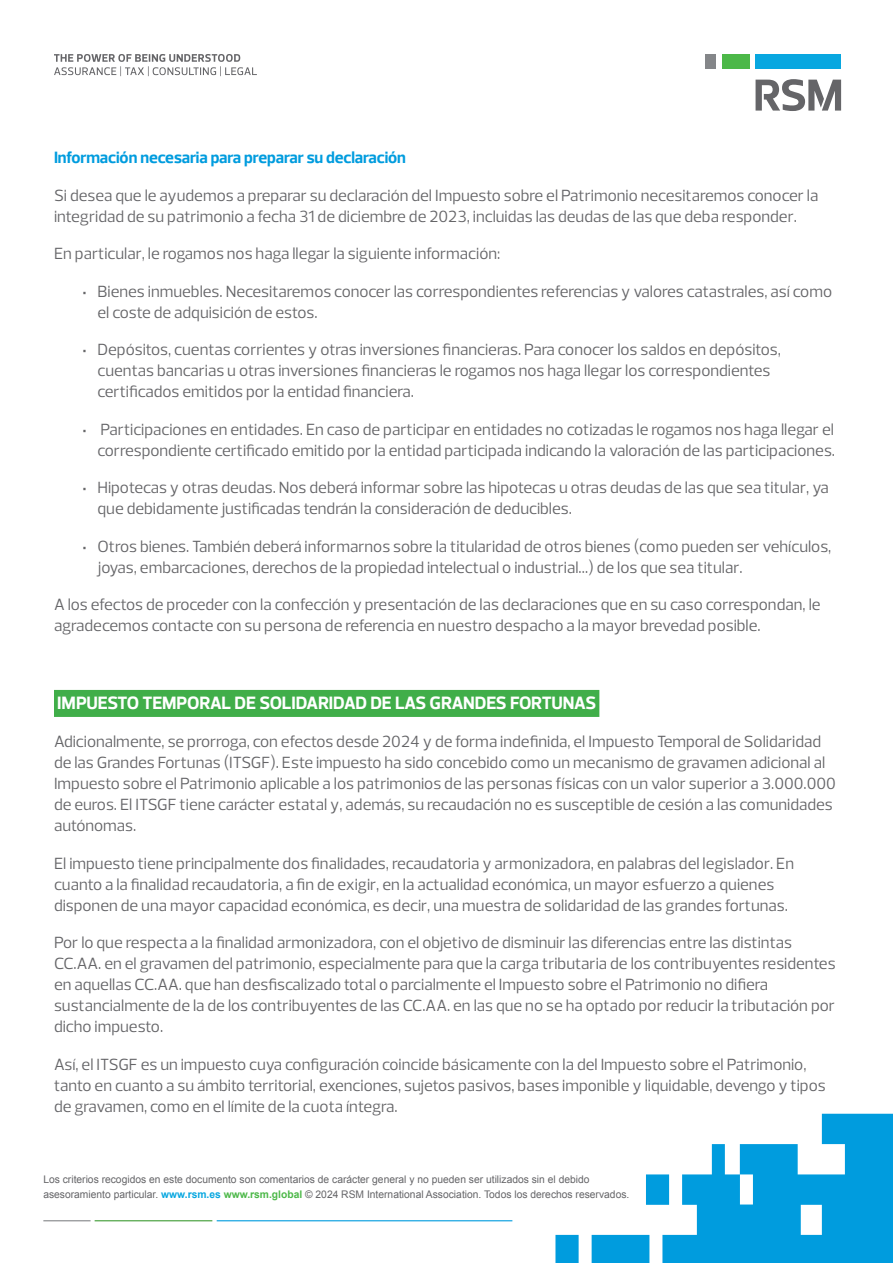
<style>
.page{position:relative;width:893px;height:1263px;background:#fff}
.page>*{position:absolute;margin:0;border:0;box-sizing:border-box;transform-origin:0 0}
.Subhead{font:700 18px "Prelo";letter-spacing:-.015em;color:#fff}
.Body{font:16.5px/21px "Prelo";color:#656568}
.Body-2{font:700 16.5px "Prelo";letter-spacing:-.005em;color:#009cde}
.Body-3{font:10.5px/15px "Arial";color:#656568}
.s1{font-weight:700}
.s2{font-weight:700;color:#08a7e0}
.s3{font-weight:700;color:#4cb848}
</style>
<div class="page">
<hr style="left:95px;top:1220px;width:117px;height:1px;background:#3f9c35">
<hr style="left:217px;top:1220px;width:295px;height:1px;background:#009cde">
<hr style="left:43px;top:1220px;width:48px;height:1px;background:#848689">
<div style="left:755px;top:54px;width:86px;height:14px;background:#08a7e0"></div>
<div style="left:705px;top:54px;width:11px;height:14px;background:#848689"></div>
<div style="left:722px;top:54px;width:27px;height:14px;background:#4cb848"></div>
<svg style="left:755px;top:79px;width:86px;height:32px"></svg>
<svg style="left:54px;top:54px;width:203px;height:22px"></svg>
<svg style="left:555px;top:1114px;width:338px;height:149px;fill:#009cde"></svg>
<div style="left:54px;top:690px;width:545px;height:27px;background:#40ae49"></div>
<p class="Body-2" style="left:54px;top:148px;width:353px">Información necesaria para preparar su declaración</p>
<p class="Body" style="left:54px;top:185px;width:766px">Si desea que le ayudemos a preparar su declaración del Impuesto sobre el Patrimonio necesitaremos conocer la integridad de su patrimonio a fecha 31 de diciembre de 2023, incluidas las deudas de las que deba responder.</p>
<p class="Body" style="left:54px;top:243px;width:448px">En particular, le rogamos nos haga llegar la siguiente información:</p>
<p class="Body" style="left:98px;top:281px;width:736px;text-indent:-15px"><span class="s1">•</span> Bienes inmuebles. Necesitaremos conocer las correspondientes referencias y valores catastrales, así como el coste de adquisición de estos.</p>
<p class="Body" style="left:98px;top:339px;width:685px;text-indent:-15px"><span class="s1">•</span> Depósitos, cuentas corrientes y otras inversiones financieras. Para conocer los saldos en depósitos, cuentas bancarias u otras inversiones financieras le rogamos nos haga llegar los correspondientes certificados emitidos por la entidad financiera.</p>
<p class="Body" style="left:82px;top:419px;width:754px;text-align:right"><span class="s1">•</span> Participaciones en entidades. En caso de participar en entidades no cotizadas le rogamos nos haga llegar el correspondiente certificado emitido por la entidad participada indicando la valoración de las participaciones.</p>
<p class="Body" style="left:98px;top:477px;width:733px;text-indent:-15px"><span class="s1">•</span> Hipotecas y otras deudas. Nos deberá informar sobre las hipotecas u otras deudas de las que sea titular, ya que debidamente justificadas tendrán la consideración de deducibles.</p>
<p class="Body" style="left:98px;top:536px;width:735px;text-indent:-15px"><span class="s1">•</span> Otros bienes. También deberá informarnos sobre la titularidad de otros bienes (como pueden ser vehículos, joyas, embarcaciones, derechos de la propiedad intelectual o industrial…) de los que sea titular.</p>
<p class="Body" style="left:54px;top:594px;width:768px">A los efectos de proceder con la confección y presentación de las declaraciones que en su caso correspondan, le agradecemos contacte con su persona de referencia en nuestro despacho a la mayor brevedad posible.</p>
<p class="Subhead" style="left:57px;top:693px;width:540px">IMPUESTO TEMPORAL DE SOLIDARIDAD DE LAS GRANDES FORTUNAS</p>
<p class="Body" style="left:54px;top:731px;width:783px">Adicionalmente, se prorroga, con efectos desde 2024 y de forma indefinida, el Impuesto Temporal de Solidaridad de las Grandes Fortunas (ITSGF). Este impuesto ha sido concebido como un mecanismo de gravamen adicional al Impuesto sobre el Patrimonio aplicable a los patrimonios de las personas físicas con un valor superior a 3.000.000 de euros. El ITSGF tiene carácter estatal y, además, su recaudación no es susceptible de cesión a las comunidades autónomas.</p>
<p class="Body" style="left:54px;top:853px;width:742px">El impuesto tiene principalmente dos finalidades, recaudatoria y armonizadora, en palabras del legislador. En cuanto a la finalidad recaudatoria, a fin de exigir, en la actualidad económica, un mayor esfuerzo a quienes disponen de una mayor capacidad económica, es decir, una muestra de solidaridad de las grandes fortunas.</p>
<p class="Body" style="left:54px;top:932px;width:783px">Por lo que respecta a la finalidad armonizadora, con el objetivo de disminuir las diferencias entre las distintas CC.AA. en el gravamen del patrimonio, especialmente para que la carga tributaria de los contribuyentes residentes en aquellas CC.AA. que han desfiscalizado total o parcialmente el Impuesto sobre el Patrimonio no difiera sustancialmente de la de los contribuyentes de las CC.AA. en las que no se ha optado por reducir la tributación por dicho impuesto.</p>
<p class="Body" style="left:54px;top:1054px;width:773px">Así, el ITSGF es un impuesto cuya configuración coincide básicamente con la del Impuesto sobre el Patrimonio, tanto en cuanto a su ámbito territorial, exenciones, sujetos pasivos, bases imponible y liquidable, devengo y tipos de gravamen, como en el límite de la cuota íntegra.</p>
<p class="Body-3" style="left:43px;top:1172px;width:587px">Los criterios recogidos en este documento son comentarios de carácter general y no pueden ser utilizados sin el debido asesoramiento particular. <span class="s2">www.rsm.es</span> <span class="s3">www.rsm.global</span> © 2024 RSM International Association. Todos los derechos reservados.</p>
</div>
